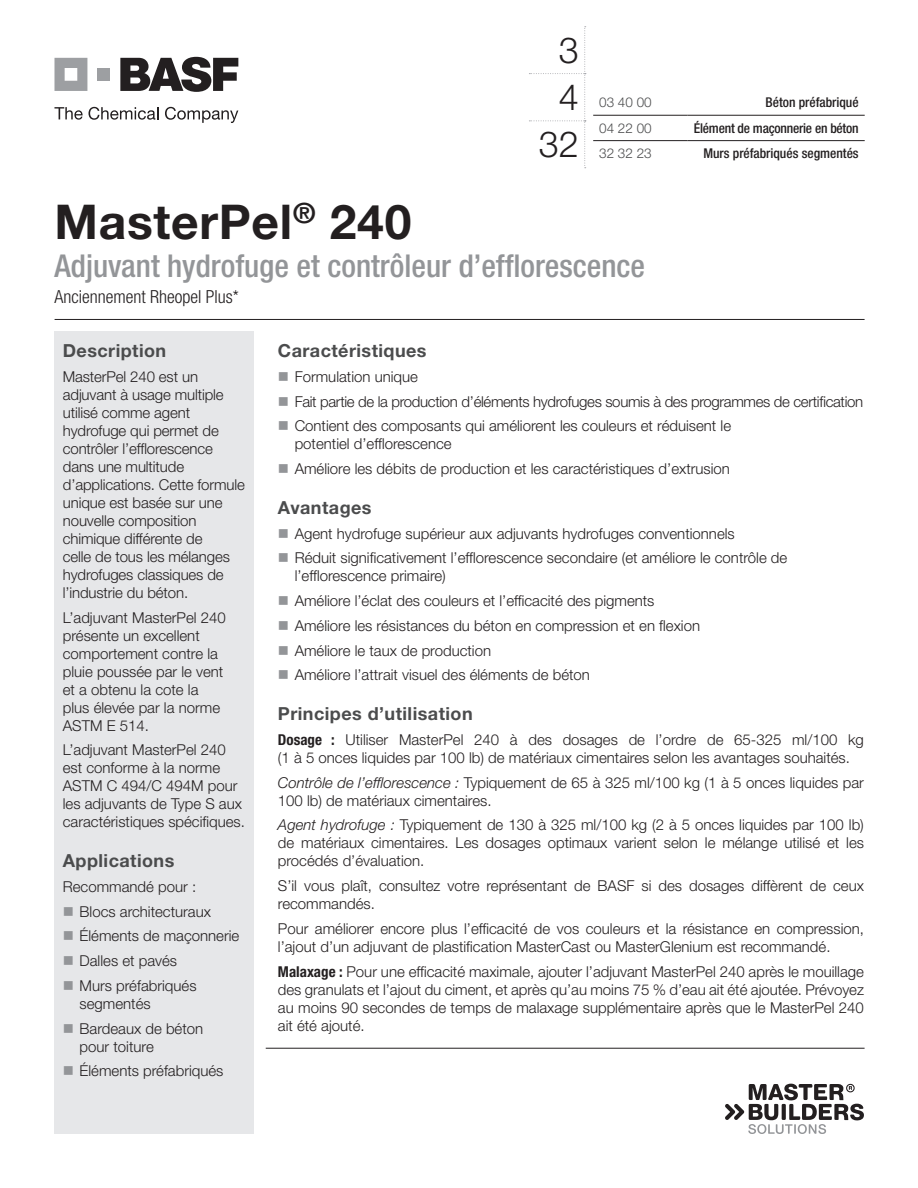
<style>
.page{position:relative;width:918px;height:1188px;background:#fff}
.page>*{position:absolute;margin:0;border:0;box-sizing:border-box;transform-origin:0 0}
.Product_Name{font:700 48px "Helvetica Neue LT Std";letter-spacing:.015em;color:#231f20}
.Large_Numbers_-_Left{font:300 36px "Helvetica Neue LT Std";color:#231f20}
.Gray_Descriptor_Subh{font:500 condensed 31.5px "Helvetica Neue LT Std";color:#939598}
.Section_Header{font:700 18px "Helvetica Neue LT Std";letter-spacing:.025em;color:#4b4c4d}
.Former_Name{font:300 condensed 18px "Helvetica Neue LT Std";color:#231f20}
.Main_Bullet{font:300 15px/18px "Helvetica Neue LT Std";color:#231f20}
.Body{font:300 15px/18px "Helvetica Neue LT Std";color:#231f20}
.Pg__1_Left_Column_Bo{font:300 15px/18px "Helvetica Neue LT Std";letter-spacing:-.01em;color:#231f20}
.Body_with_BOLD_INTRO{font:300 15px/18px "Helvetica Neue LT Std";color:#231f20}
.Main_Bullet-2{font:300 15px "Helvetica Neue LT Std";letter-spacing:-.02em;color:#231f20}
.Bold_Description_-_R{font:500 condensed 13.5px "Helvetica Neue LT Std";color:#231f20}
.Middle_Numbers_-_Gra{font:300 13.5px "Helvetica Neue LT Std";color:#4b4c4d}
.s1{font-weight:700;font-stretch:condensed}
.s2{font-style:italic}
</style>
<div class="page">
<svg style="left:54px;top:107px;width:29px;height:13px"></svg>
<svg style="left:89px;top:107px;width:69px;height:13px"></svg>
<svg style="left:165px;top:107px;width:73px;height:16px"></svg>
<svg style="left:120px;top:57px;width:118px;height:35px"></svg>
<svg style="left:55px;top:58px;width:32px;height:33px"></svg>
<div style="left:98px;top:68px;width:12px;height:13px;background:#9d9fa2"></div>
<hr style="left:55px;top:319px;width:810px;height:1px;background:#231f20">
<div style="left:54px;top:331px;width:200px;height:803px;background:#e6e7e9"></div>
<svg style="left:725px;top:1084px;width:139px;height:50px"></svg>
<hr style="left:266px;top:1048px;width:599px;height:1px;background:#231f20">
<svg style="left:529px;top:26px;width:57px;height:142px"></svg>
<hr style="left:593px;top:115px;width:95px;height:1px;background:#231f20">
<hr style="left:688px;top:115px;width:177px;height:1px;background:#231f20">
<hr style="left:593px;top:140px;width:95px;height:1px;background:#231f20">
<hr style="left:688px;top:140px;width:177px;height:1px;background:#231f20">
<p class="Large_Numbers_-_Left" style="left:559px;top:28px;width:22px">3</p>
<p class="Large_Numbers_-_Left" style="left:559px;top:75px;width:22px">4</p>
<p class="Large_Numbers_-_Left" style="left:539px;top:123px;width:42px">32</p>
<p class="Middle_Numbers_-_Gra" style="left:599px;top:94px;width:54px">03 40 00</p>
<p class="Bold_Description_-_R" style="left:766px;top:95px;width:95px">Béton préfabriqué</p>
<p class="Middle_Numbers_-_Gra" style="left:599px;top:120px;width:54px">04 22 00</p>
<p class="Bold_Description_-_R" style="left:694px;top:120px;width:166px">Élément de maçonnerie en béton</p>
<p class="Middle_Numbers_-_Gra" style="left:599px;top:145px;width:54px">32 32 23</p>
<p class="Bold_Description_-_R" style="left:703px;top:145px;width:157px">Murs préfabriqués segmentés</p>
<p class="Product_Name" style="left:55px;top:192px;width:358px">MasterPel<sup>®</sup> 240</p>
<p class="Gray_Descriptor_Subh" style="left:55px;top:247px;width:592px">Adjuvant hydrofuge et contrôleur d’efflorescence</p>
<p class="Former_Name" style="left:55px;top:286px;width:186px">Anciennement Rheopel Plus*</p>
<p class="Section_Header" style="left:63px;top:339px;width:105px">Description</p>
<p class="Pg__1_Left_Column_Bo" style="left:63px;top:367px;width:183px">MasterPel 240 est un adjuvant à usage multiple utilisé comme agent hydrofuge qui permet de contrôler l’efflorescence dans une multitude d’applications. Cette formule unique est basée sur une nouvelle composition chimique différente de<br>celle de tous les mélanges hydrofuges classiques de l’industrie du béton.</p>
<p class="Pg__1_Left_Column_Bo" style="left:63px;top:608px;width:165px">L’adjuvant MasterPel 240 présente un excellent comportement contre la pluie poussée par le vent et a obtenu la cote la plus élevée par la norme<br>ASTM E 514.</p>
<p class="Pg__1_Left_Column_Bo" style="left:63px;top:741px;width:184px">L’adjuvant MasterPel 240 est conforme à la norme<br>ASTM C 494/C 494M pour les adjuvants de Type S aux caractéristiques spécifiques.</p>
<p class="Section_Header" style="left:63px;top:849px;width:113px">Applications</p>
<p class="Body" style="left:63px;top:877px;width:135px">Recommandé pour :</p>
<p class="Main_Bullet" style="left:80px;top:902px;width:133px">Blocs architecturaux</p>
<p class="Main_Bullet" style="left:80px;top:927px;width:161px">Éléments de maçonnerie</p>
<p class="Main_Bullet" style="left:80px;top:951px;width:99px">Dalles et pavés</p>
<p class="Main_Bullet" style="left:80px;top:976px;width:118px">Murs préfabriqués segmentés</p>
<p class="Main_Bullet" style="left:80px;top:1019px;width:125px">Bardeaux de béton pour toiture</p>
<p class="Main_Bullet" style="left:80px;top:1062px;width:145px">Éléments préfabriqués</p>
<p class="Section_Header" style="left:278px;top:339px;width:150px">Caractéristiques</p>
<p class="Main_Bullet" style="left:295px;top:367px;width:125px">Formulation unique</p>
<p class="Main_Bullet-2" style="left:295px;top:392px;width:570px">Fait partie de la production d’éléments hydrofuges soumis à des programmes de certification</p>
<p class="Main_Bullet" style="left:295px;top:417px;width:438px">Contient des composants qui améliorent les couleurs et réduisent le potentiel d’efflorescence</p>
<p class="Main_Bullet" style="left:295px;top:459px;width:437px">Améliore les débits de production et les caractéristiques d’extrusion</p>
<p class="Section_Header" style="left:278px;top:496px;width:95px">Avantages</p>
<p class="Main_Bullet" style="left:295px;top:524px;width:442px">Agent hydrofuge supérieur aux adjuvants hydrofuges conventionnels</p>
<p class="Main_Bullet" style="left:295px;top:549px;width:494px">Réduit significativement l’efflorescence secondaire (et améliore le contrôle de l’efflorescence primaire)</p>
<p class="Main_Bullet" style="left:295px;top:591px;width:361px">Améliore l’éclat des couleurs et l’efficacité des pigments</p>
<p class="Main_Bullet" style="left:295px;top:616px;width:407px">Améliore les résistances du béton en compression et en flexion</p>
<p class="Main_Bullet" style="left:295px;top:641px;width:198px">Améliore le taux de production</p>
<p class="Main_Bullet" style="left:295px;top:666px;width:297px">Améliore l’attrait visuel des éléments de béton</p>
<p class="Section_Header" style="left:278px;top:702px;width:196px">Principes d’utilisation</p>
<p class="Body_with_BOLD_INTRO" style="left:278px;top:730px;width:587px"><span class="s1">Dosage :</span> Utiliser MasterPel 240 à des dosages de l’ordre de 65-325 ml/100 kg (1 à 5 onces liquides par 100 lb) de matériaux cimentaires selon les avantages souhaités.</p>
<p class="Body" style="left:278px;top:773px;width:588px"><span class="s2">Contrôle de l’efflorescence :</span> Typiquement de 65 à 325 ml/100 kg (1 à 5 onces liquides par<br>100 lb) de matériaux cimentaires.</p>
<p class="Body" style="left:278px;top:816px;width:588px;text-align:justify"><span class="s2">Agent hydrofuge :</span> Typiquement de 130 à 325 ml/100 kg (2 à 5 onces liquides par 100 lb) de matériaux cimentaires. Les dosages optimaux varient selon le mélange utilisé et les procédés d’évaluation.</p>
<p class="Body" style="left:278px;top:876px;width:588px">S’il vous plaît, consultez votre représentant de BASF si des dosages diffèrent de ceux recommandés.</p>
<p class="Body" style="left:278px;top:919px;width:588px">Pour améliorer encore plus l’efficacité de vos couleurs et la résistance en compression, l’ajout d’un adjuvant de plastification MasterCast ou MasterGlenium est recommandé.</p>
<p class="Body_with_BOLD_INTRO" style="left:278px;top:962px;width:588px;text-align:justify"><span class="s1">Malaxage :</span> Pour une efficacité maximale, ajouter l’adjuvant MasterPel 240 après le mouillage des granulats et l’ajout du ciment, et après qu’au moins 75 % d’eau ait été ajoutée. Prévoyez au moins 90 secondes de temps de malaxage supplémentaire après que le MasterPel 240 ait été ajouté.</p>
</div>
